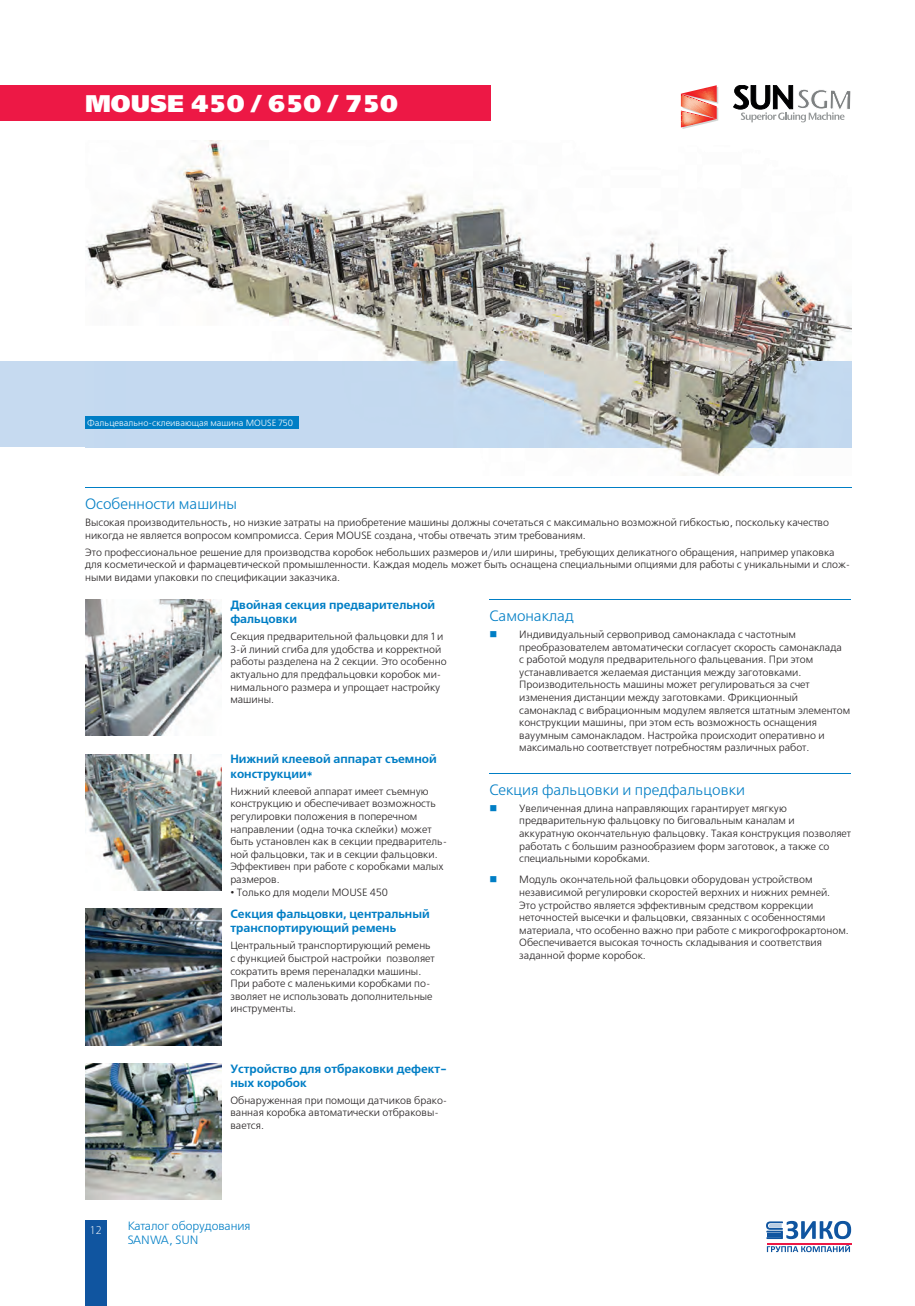
<style>
.page{position:relative;width:915px;height:1306px;background:#fff}
.page>*{position:absolute;margin:0;border:0;box-sizing:border-box;transform-origin:0 0}
.t1{font:24px "Free Set Black C";color:#fff}
.t2{font:15px "Free Set C";color:#007ec5}
.t3{font:700 12px/14.4px "Free Set C";color:#007ec5}
.t4{font:12px/14.4px "Free Set Light C";color:#007ec5}
.t5{font:300 12px "Myriad Pro";color:#fff}
.t6{font:10.5px/12.6px "Free Set C";color:#231f20}
.t7{font:9px "Free Set C";color:#fff}
</style>
<div class="page">
<div style="left:85px;top:1220px;width:21px;height:85px;background:#1055a0"></div>
<svg style="left:766px;top:1220px;width:84px;height:32px"></svg>
<hr style="left:766px;top:1242px;width:84px;height:2px;background:#ed1845">
<div style="left:0;top:85px;width:490px;height:36px;background:#ed1845"></div>
<svg style="left:733px;top:85px;width:117px;height:37px"></svg>
<svg style="left:680px;top:85px;width:38px;height:44px"></svg>
<div style="left:0;top:361px;width:850px;height:86px;background:#c6daf0"></div>
<hr style="left:489px;top:599px;width:361px;height:1px;background:#007ec5">
<hr style="left:489px;top:773px;width:361px;height:1px;background:#007ec5">
<hr style="left:85px;top:487px;width:765px;height:1px;background:#007ec5">
<img style="left:85px;top:141px;width:765px;height:334px">
<img style="left:85px;top:600px;width:136px;height:136px">
<img style="left:85px;top:754px;width:136px;height:136px">
<img style="left:85px;top:909px;width:136px;height:136px">
<img style="left:85px;top:1063px;width:136px;height:136px">
<div style="left:85px;top:417px;width:213px;height:12px;background:#007ec5"></div>
<h1 class="t1" style="left:85px;top:90px;width:314px">MOUSE 450 / 650 / 750</h1>
<p class="t7" style="left:87px;top:418px;width:207px">Фальцевально-склеивающая машина MOUSE 750</p>
<h2 class="t2" style="left:85px;top:496px;width:153px">Особенности машины</h2>
<p class="t6" style="left:85px;top:517px;width:745px">Высокая производительность, но низкие затраты на приобретение машины должны сочетаться с максимально возможной гибкостью, поскольку качество никогда не является вопросом компромисса. Серия MOUSE создана, чтобы отвечать этим требованиям.</p>
<p class="t6" style="left:85px;top:546px;width:766px">Это профессиональное решение для производства коробок небольших размеров и/или ширины, требующих деликатного обращения, например упаковка для косметической и фармацевтической промышленности. Каждая модель может быть оснащена специальными опциями для работы с уникальными и слож&shy;ными видами упаковки по спецификации заказчика.</p>
<p class="t3" style="left:230px;top:598px;width:206px">Двойная секция предварительной фальцовки</p>
<p class="t6" style="left:230px;top:630px;width:218px">Секция предварительной фальцовки для 1 и 3-й линий сгиба для удобства и корректной работы разделена на 2 секции. Это особенно актуально для предфальцовки коробок ми&shy;нимального размера и упрощает настройку машины.</p>
<h2 class="t2" style="left:489px;top:608px;width:86px">Самонаклад</h2>
<p class="t6" style="left:519px;top:628px;width:332px">Индивидуальный сервопривод самонаклада с частотным преобразователем автоматически согласует скорость самонаклада<br>с работой модуля предварительного фальцевания. При этом устанавливается желаемая дистанция между заготовками.<br>Производительность машины может регулироваться за счет изменения дистанции между заготовками. Фрикционный самонаклад с вибрационным модулем является штатным элементом конструкции машины, при этом есть возможность оснащения вауумным самонакладом. Настройка происходит оперативно и максимально соответствует потребностям различных работ.</p>
<h2 class="t2" style="left:489px;top:781px;width:257px">Секция фальцовки и предфальцовки</h2>
<p class="t6" style="left:519px;top:802px;width:333px">Увеличенная длина направляющих гарантирует мягкую предварительную фальцовку по биговальным каналам и аккуратную окончательную фальцовку. Такая конструкция позволяет работать с большим разнообразием форм заготовок, а также со специальными коробками.</p>
<p class="t6" style="left:519px;top:873px;width:331px">Модуль окончательной фальцовки оборудован устройством независимой регулировки скоростей верхних и нижних ремней.<br>Это устройство является эффективным средством коррекции неточностей высечки и фальцовки, связанных с особенностями материала, что особенно важно при работе с микрогофрокартоном.<br>Обеспечивается высокая точность складывания и соответствия заданной форме коробок.</p>
<p class="t3" style="left:230px;top:752px;width:208px">Нижний клеевой аппарат съемной конструкции*</p>
<p class="t6" style="left:230px;top:785px;width:218px">Нижний клеевой аппарат имеет съемную конструкцию и обеспечивает возможность регулировки положения в поперечном направлении (одна точка склейки) может быть установлен как в секции предваритель&shy;ной фальцовки, так и в секции фальцовки.<br>Эффективен при работе с коробками малых размеров.</p>
<p class="t6" style="left:230px;top:886px;width:159px">• Только для модели MOUSE 450</p>
<p class="t3" style="left:230px;top:907px;width:201px">Секция фальцовки, центральный транспортирующий ремень</p>
<p class="t6" style="left:230px;top:939px;width:206px">Центральный транспортирующий ремень с функцией быстрой настройки позволяет сократить время переналадки машины.<br>При работе с маленькими коробками по&shy;зволяет не использовать дополнительные инструменты.</p>
<p class="t3" style="left:230px;top:1061px;width:218px">Устройство для отбраковки дефект&shy;ных коробок</p>
<p class="t6" style="left:230px;top:1094px;width:218px">Обнаруженная при помощи датчиков брако&shy;ванная коробка автоматически отбраковы&shy;вается.</p>
<p class="t5" style="left:90px;top:1222px;width:13px">12</p>
<p class="t4" style="left:128px;top:1218px;width:124px">Каталог оборудования<br>SANWA, SUN</p>
</div>
